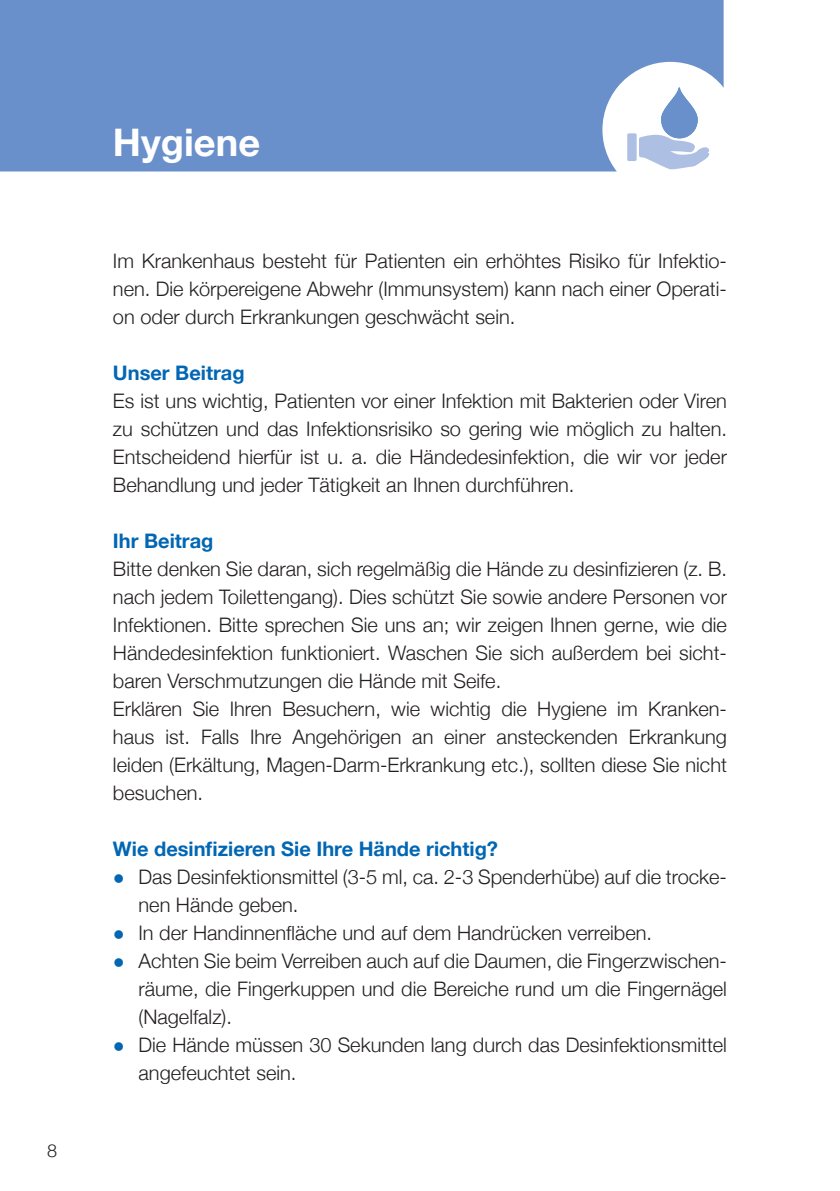
<style>
.page{position:relative;width:840px;height:1191px;background:#fff}
.page>*{position:absolute;margin:0;border:0;box-sizing:border-box;transform-origin:0 0}
.t1{font:700 38px "Helvetica Neue";color:#fff}
.t2{font:300 20px/28px "Helvetica Neue";color:#231f20;text-align:justify}
.t3{font:700 20px "Helvetica Neue";color:#0166b3}
.t4{font:300 18px "Helvetica Neue";color:#231f20}
.s1{font-size:24px;color:#0166b3}
</style>
<div class="page">
<div style="left:0;top:0;width:723px;height:171px;background:#6990ca"></div>
<div style="left:602px;top:62px;width:136px;height:136px;background:#fff;border-radius:50%"></div>
<svg style="left:627px;top:87px;width:82px;height:82px"></svg>
<p class="t4" style="left:47px;top:1135px;width:12px">8</p>
<h1 class="t1" style="left:113px;top:112px;width:149px">Hygiene</h1>
<p class="t2" style="left:113px;top:245px;width:615px">Im Krankenhaus besteht für Patienten ein erhöhtes Risiko für Infektio&shy;nen. Die körpereigene Abwehr (Immunsystem) kann nach einer Operati&shy;on oder durch Erkrankungen geschwächt sein.</p>
<p class="t3" style="left:113px;top:357px;width:133px">Unser Beitrag</p>
<p class="t2" style="left:113px;top:385px;width:615px">Es ist uns wichtig, Patienten vor einer Infektion mit Bakterien oder Viren zu schützen und das Infektionsrisiko so gering wie möglich zu halten.<br>Entscheidend hierfür ist u. a. die Händedesinfektion, die wir vor jeder Behandlung und jeder Tätigkeit an Ihnen durchführen.</p>
<p class="t3" style="left:113px;top:525px;width:102px">Ihr Beitrag</p>
<p class="t2" style="left:113px;top:553px;width:615px;text-align:left">Bitte denken Sie daran, sich regelmäßig die Hände zu desinfizieren (z. B. nach jedem Toilettengang). Dies schützt Sie sowie andere Personen vor Infektionen. Bitte sprechen Sie uns an; wir zeigen Ihnen gerne, wie die Händedesinfektion funktioniert. Waschen Sie sich außerdem bei sicht&shy;baren Verschmutzungen die Hände mit Seife.<br>Erklären Sie Ihren Besuchern, wie wichtig die Hygiene im Kranken&shy;haus ist. Falls Ihre Angehörigen an einer ansteckenden Erkrankung leiden (Erkältung, Magen-Darm-Erkrankung etc.), sollten diese Sie nicht besuchen.</p>
<p class="t3" style="left:113px;top:833px;width:386px">Wie desinfizieren Sie Ihre Hände richtig?</p>
<p class="t2" style="left:138px;top:861px;width:589px;text-indent:-26px"><span class="s1">•</span> Das Desinfektionsmittel (3-5 ml, ca. 2-3 Spenderhübe) auf die trocke&shy;nen Hände geben.</p>
<p class="t2" style="left:113px;top:917px;width:540px"><span class="s1">•</span> In der Handinnenfläche und auf dem Handrücken verreiben.</p>
<p class="t2" style="left:138px;top:945px;width:589px;text-indent:-26px"><span class="s1">•</span> Achten Sie beim Verreiben auch auf die Daumen, die Fingerzwischen&shy;räume, die Fingerkuppen und die Bereiche rund um die Fingernägel (Nagelfalz).</p>
<p class="t2" style="left:138px;top:1029px;width:589px;text-indent:-26px"><span class="s1">•</span> Die Hände müssen 30 Sekunden lang durch das Desinfektionsmittel angefeuchtet sein.</p>
</div>
